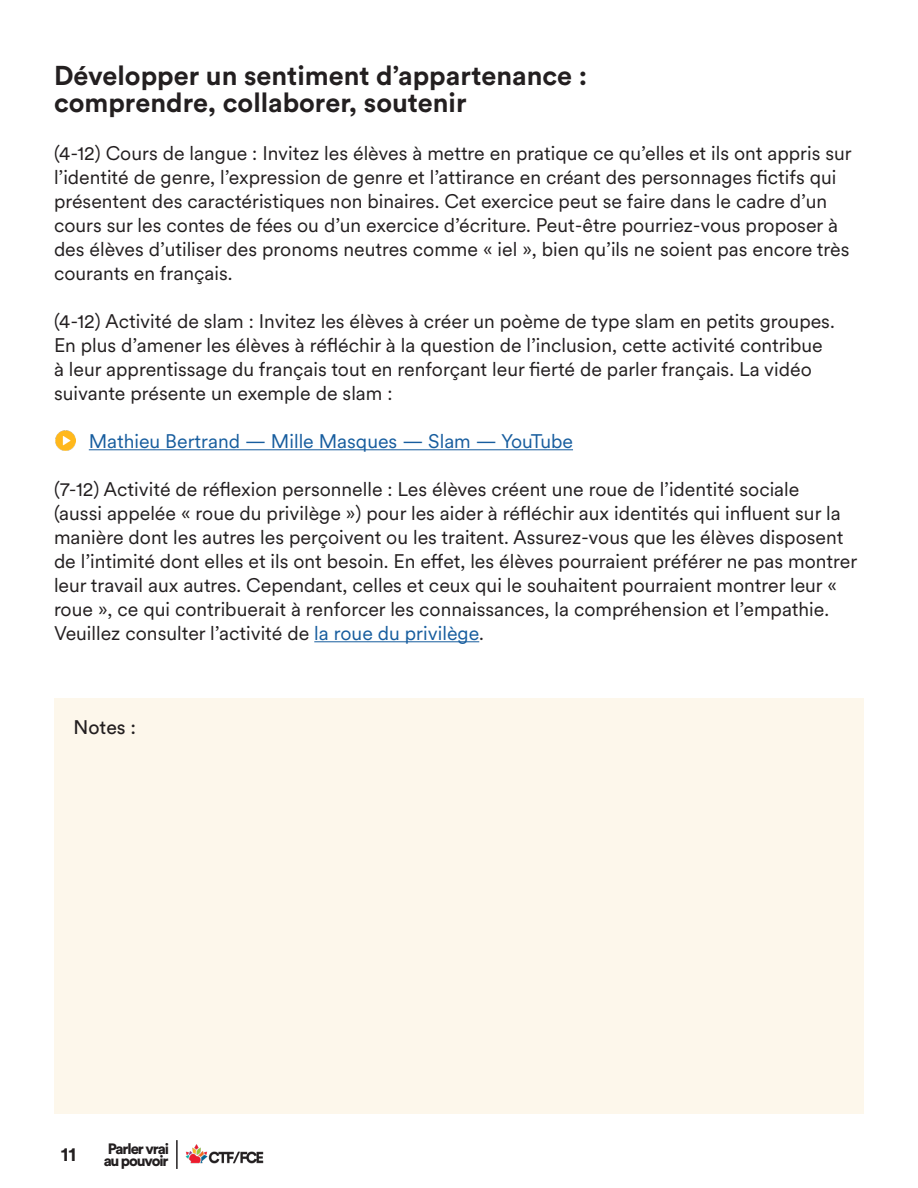
<style>
.page{position:relative;width:918px;height:1188px;background:#fff}
.page>*{position:absolute;margin:0;border:0;box-sizing:border-box;transform-origin:0 0}
.t1{font:700 27px/27px "Circular Std";color:#231f20}
.t2{font:19.5px/24px "Circular XX";color:#231f20}
.t3{font:19.5px "Circular XX";color:#175d9e}
.t4{font:19.5px "Circular Std";color:#231f20}
.t5{font:700 19.5px "Circular Std";color:#231f20}
.t6{font:900 14.85px/11.6px "Circular Std";letter-spacing:-.075em;color:#231f20}
.s1{color:#175d9e}
</style>
<div class="page">
<hr style="left:176px;top:1140px;width:2px;height:29px;background:#231f20">
<img style="left:185px;top:1144px;width:79px;height:20px">
<hr style="left:89px;top:449px;width:484px;height:1px;background:#175d9e">
<hr style="left:314px;top:641px;width:165px;height:1px;background:#175d9e">
<div style="left:54px;top:698px;width:810px;height:415px;background:#fdf7eb"></div>
<img style="left:55px;top:430px;width:20px;height:20px">
<p class="t1" style="left:54px;top:61px;width:535px">Développer un sentiment d’appartenance : comprendre, collaborer, soutenir</p>
<p class="t2" style="left:54px;top:140px;width:799px">(4-12) Cours de langue : Invitez les élèves à mettre en pratique ce qu’elles et ils ont appris sur l’identité de genre, l’expression de genre et l’attirance en créant des personnages fictifs qui présentent des caractéristiques non binaires. Cet exercice peut se faire dans le cadre d’un cours sur les contes de fées ou d’un exercice d’écriture. Peut-être pourriez-vous proposer à des élèves d’utiliser des pronoms neutres comme « iel », bien qu’ils ne soient pas encore très courants en français.</p>
<p class="t2" style="left:54px;top:308px;width:782px">(4-12) Activité de slam : Invitez les élèves à créer un poème de type slam en petits groupes.<br>En plus d’amener les élèves à réfléchir à la question de l’inclusion, cette activité contribue à leur apprentissage du français tout en renforçant leur fierté de parler français. La vidéo suivante présente un exemple de slam :</p>
<p class="t3" style="left:89px;top:428px;width:486px">Mathieu Bertrand — Mille Masques — Slam — YouTube</p>
<p class="t2" style="left:54px;top:476px;width:805px">(7-12) Activité de réflexion personnelle : Les élèves créent une roue de l’identité sociale<br>(aussi appelée « roue du privilège ») pour les aider à réfléchir aux identités qui influent sur la manière dont les autres les perçoivent ou les traitent. Assurez-vous que les élèves disposent de l’intimité dont elles et ils ont besoin. En effet, les élèves pourraient préférer ne pas montrer leur travail aux autres. Cependant, celles et ceux qui le souhaitent pourraient montrer leur « roue », ce qui contribuerait à renforcer les connaissances, la compréhension et l’empathie.<br>Veuillez consulter l’activité de <span class="s1">la roue du privilège</span>.</p>
<p class="t4" style="left:74px;top:715px;width:64px">Notes :</p>
<p class="t5" style="left:61px;top:1141px;width:17px">11</p>
<p class="t6" style="left:104px;top:1143px;width:67px">Parler vrai au pouvoir</p>
</div>
